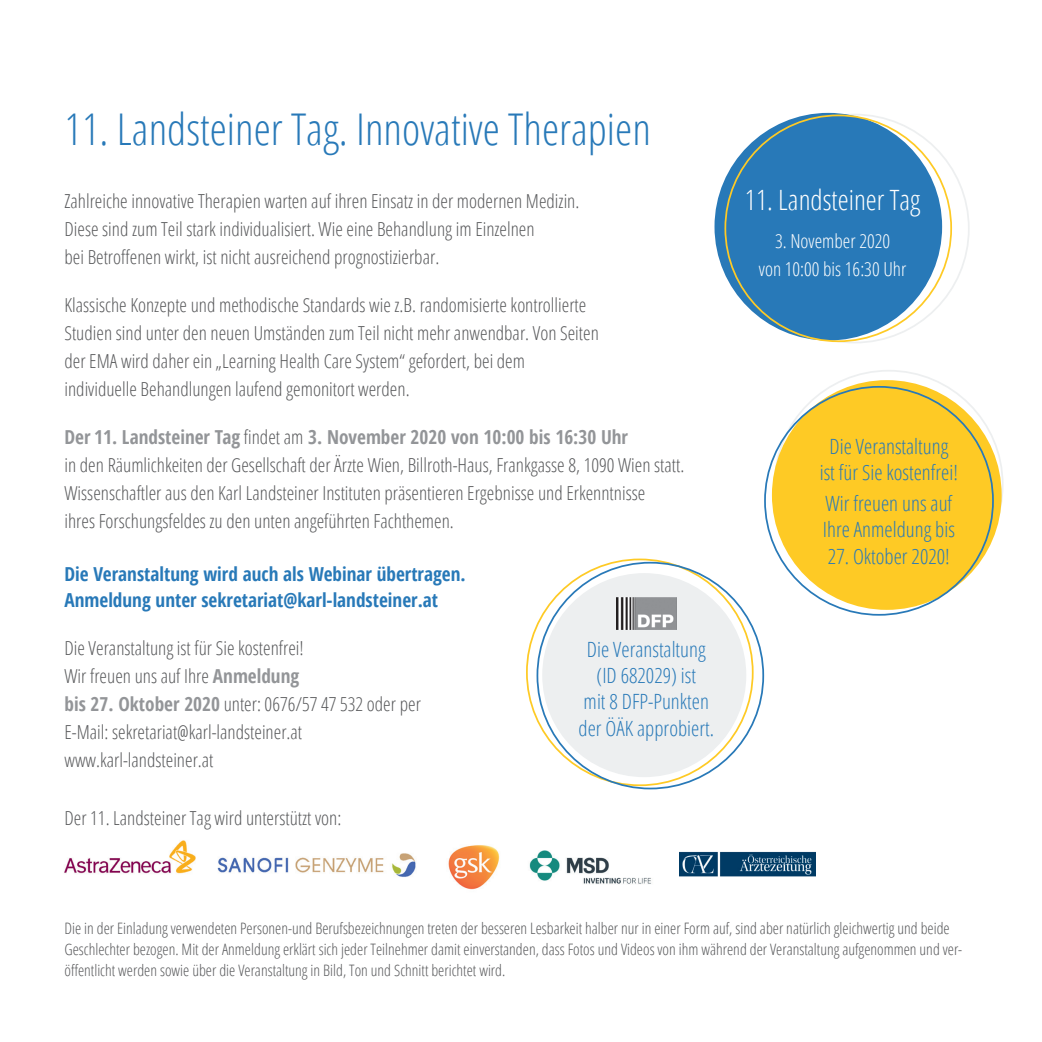
<style>
.page{position:relative;width:1042px;height:1042px;background:#fff}
.page>*{position:absolute;margin:0;border:0;box-sizing:border-box;transform-origin:0 0}
.t1{font:300 condensed 43.75px "Open Sans";color:#2879b8}
.t2{font:300 condensed 28px "Open Sans";color:#fff}
.t3{font:300 condensed 21px/26.2px "Open Sans";color:#2879b8;text-align:center}
.t4{font:300 condensed 19.25px/28px "Open Sans";color:#57585a}
.t5{font:700 condensed 19.25px/26.2px "Open Sans";color:#2879b8}
.t6{font:300 condensed 19.25px/28px "Open Sans";color:#fff;text-align:center}
.t7{font:300 condensed 15.75px/21px "Open Sans";color:#57585a}
.s1{font-weight:700;color:#939598}
</style>
<div class="page">
<div style="left:715px;top:114px;width:226px;height:226px;background:#2879b8;border-radius:50%"></div>
<div style="left:773px;top:381px;width:228px;height:228px;background:#feca25;border-radius:50%"></div>
<div style="left:542px;top:573px;width:204px;height:204px;background:#edeff0;border-radius:50%"></div>
<img style="left:616px;top:597px;width:60px;height:33px">
<img style="left:448px;top:845px;width:52px;height:45px">
<img style="left:64px;top:840px;width:132px;height:34px">
<img style="left:217px;top:853px;width:199px;height:24px">
<img style="left:529px;top:850px;width:122px;height:34px">
<img style="left:679px;top:851px;width:137px;height:26px">
<h1 class="t1" style="left:64px;top:100px;width:588px">11. Landsteiner Tag. Innovative Therapien</h1>
<p class="t4" style="left:64px;top:187px;width:516px">Zahlreiche innovative Therapien warten auf ihren Einsatz in der modernen Medizin.<br>Diese sind zum Teil stark individualisiert. Wie eine Behandlung im Einzelnen<br>bei Betroffenen wirkt, ist nicht ausreichend prognostizierbar.</p>
<p class="t4" style="left:64px;top:291px;width:536px">Klassische Konzepte und methodische Standards wie z.B. randomisierte kontrollierte Studien sind unter den neuen Umständen zum Teil nicht mehr anwendbar. Von Seiten der EMA wird daher ein „Learning Health Care System“ gefordert, bei dem individuelle Behandlungen laufend gemonitort werden.</p>
<p class="t4" style="left:64px;top:422px;width:621px"><span class="s1">Der 11. Landsteiner Tag</span> findet am <span class="s1">3. November 2020 von 10:00 bis 16:30 Uhr<br></span>in den Räumlichkeiten der Gesellschaft der Ärzte Wien, Billroth-Haus, Frankgasse 8, 1090 Wien statt.<br>Wissenschaftler aus den Karl Landsteiner Instituten präsentieren Ergebnisse und Erkenntnisse<br>ihres Forschungsfeldes zu den unten angeführten Fachthemen.</p>
<p class="t5" style="left:64px;top:560px;width:403px">Die Veranstaltung wird auch als Webinar übertragen.<br>Anmeldung unter sekretariat@karl-landsteiner.at</p>
<p class="t4" style="left:64px;top:633px;width:358px">Die Veranstaltung ist für Sie kostenfrei!<br>Wir freuen uns auf Ihre <span class="s1">Anmeldung<br>bis 27. Oktober 2020</span> unter: 0676/57 47 532 oder per E-Mail: sekretariat@karl-landsteiner.at www.karl-landsteiner.at</p>
<p class="t4" style="left:64px;top:803px;width:278px">Der 11. Landsteiner Tag wird unterstützt von:</p>
<p class="t3" style="left:578px;top:635px;width:137px">Die Veranstaltung (ID 682029) ist<br>mit 8 DFP-Punkten der ÖÄK approbiert.</p>
<h2 class="t2" style="left:745px;top:181px;width:177px">11. Landsteiner Tag</h2>
<p class="t6" style="left:759px;top:226px;width:149px">3. November 2020<br>von 10:00 bis 16:30 Uhr</p>
<p class="t3" style="left:820px;top:432px;width:140px">Die Veranstaltung ist für Sie kostenfrei!</p>
<p class="t3" style="left:823px;top:490px;width:134px;text-align:left">Wir freuen uns auf<br>Ihre Anmeldung bis</p>
<p class="t3" style="left:828px;top:542px;width:123px">27. Oktober 2020!</p>
<p class="t7" style="left:64px;top:917px;width:899px">Die in der Einladung verwendeten Personen-und Berufsbezeichnungen treten der besseren Lesbarkeit halber nur in einer Form auf, sind aber natürlich gleichwertig und beide<br>Geschlechter bezogen. Mit der Anmeldung erklärt sich jeder Teilnehmer damit einverstanden, dass Fotos und Videos von ihm während der Veranstaltung aufgenommen und ver&shy;öffentlicht werden sowie über die Veranstaltung in Bild, Ton und Schnitt berichtet wird.</p>
</div>
